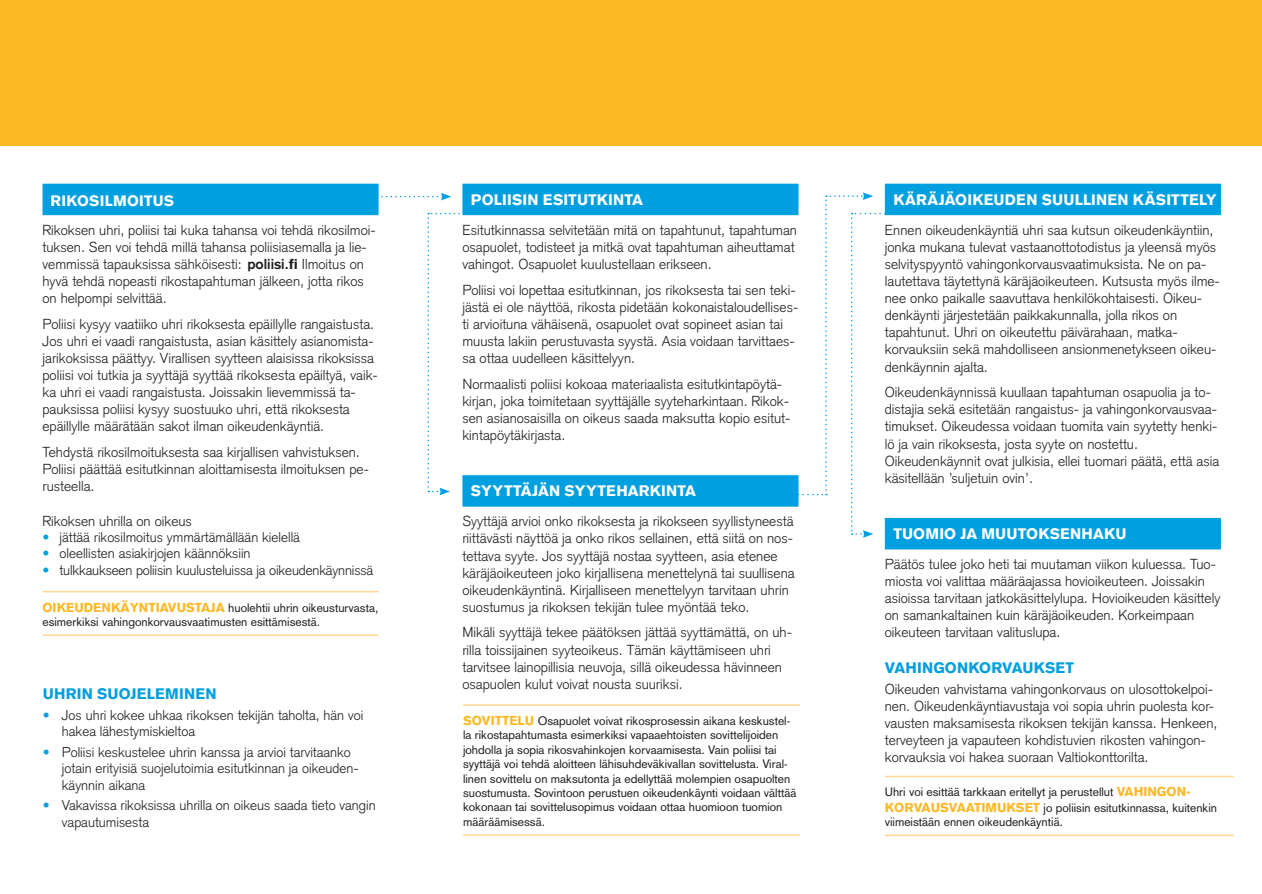
<style>
.page{position:relative;width:1262px;height:894px;background:#fff}
.page>*{position:absolute;margin:0;border:0;box-sizing:border-box;transform-origin:0 0}
.t1{font:900 15px "Akzidenz Grotesk";letter-spacing:.015em;color:#fff}
.t2{font:900 15px "Akzidenz Grotesk";letter-spacing:.015em;color:#009fdf}
.t3{font:700 15px "Akzidenz Grotesk BE";letter-spacing:.015em;color:#fff}
.t4{font:300 14.25px/17.1px "Akzidenz Grotesk";color:#231f20}
.t5{font:300 13.95px/16.5px "Akzidenz Grotesk";color:#231f20}
.t6{font:12px/14.4px "Akzidenz Grotesk";color:#231f20}
.s1{font-weight:700}
.s2{font-family:"Akzidenz Grotesk BE";font-weight:700}
.s3{color:#009fdf}
.s4{font-weight:900;font-size:12.75px;color:#fcb825}
</style>
<div class="page">
<div style="left:42px;top:184px;width:336px;height:31px;background:#009fdf"></div>
<div style="left:0;top:0;width:1261px;height:146px;background:#fcb825"></div>
<div style="left:462px;top:184px;width:336px;height:31px;background:#009fdf"></div>
<div style="left:462px;top:475px;width:336px;height:32px;background:#009fdf"></div>
<div style="left:884px;top:184px;width:336px;height:31px;background:#009fdf"></div>
<div style="left:884px;top:518px;width:336px;height:31px;background:#009fdf"></div>
<hr style="left:42px;top:591px;width:336px;height:1px;background:#fed894">
<hr style="left:42px;top:634px;width:336px;height:2px;background:#fed894">
<svg style="left:427px;top:213px;width:37px;height:282px"></svg>
<svg style="left:789px;top:192px;width:96px;height:346px"></svg>
<hr style="left:463px;top:704px;width:337px;height:2px;background:#fed894">
<hr style="left:463px;top:834px;width:337px;height:2px;background:#fed894">
<svg style="left:378px;top:193px;width:73px;height:7px"></svg>
<hr style="left:884px;top:776px;width:349px;height:1px;background:#fed894">
<hr style="left:884px;top:835px;width:349px;height:1px;background:#fed894">
<h2 class="t3" style="left:51px;top:192px;width:125px">RIKOSILMOITUS</h2>
<p class="t4" style="left:42px;top:221px;width:335px">Rikoksen uhri, poliisi tai kuka tahansa voi tehdä rikosilmoi&shy;tuksen. Sen voi tehdä millä tahansa poliisiasemalla ja lie&shy;vemmissä tapauksissa sähköisesti: <span class="s1">poliisi.</span><span class="s2">fi</span> Ilmoitus on hyvä tehdä nopeasti rikostapahtuman jälkeen, jotta rikos on helpompi selvittää.</p>
<p class="t4" style="left:42px;top:315px;width:337px">Poliisi kysyy vaatiiko uhri rikoksesta epäillylle rangaistusta.<br>Jos uhri ei vaadi rangaistusta, asian käsittely asianomista&shy;jarikoksissa päättyy. Virallisen syytteen alaisissa rikoksissa poliisi voi tutkia ja syyttäjä syyttää rikoksesta epäiltyä, vaik&shy;ka uhri ei vaadi rangaistusta. Joissakin lievemmissä ta&shy;pauksissa poliisi kysyy suostuuko uhri, että rikoksesta epäillylle määrätään sakot ilman oikeudenkäyntiä.</p>
<p class="t4" style="left:42px;top:444px;width:328px">Tehdystä rikosilmoituksesta saa kirjallisen vahvistuksen.<br>Poliisi päättää esitutkinnan aloittamisesta ilmoituksen pe&shy;rusteella.</p>
<p class="t4" style="left:42px;top:512px;width:151px">Rikoksen uhrilla on oikeus</p>
<p class="t5" style="left:42px;top:529px;width:259px"><span class="s3">•</span> jättää rikosilmoitus ymmärtämällään kielellä</p>
<p class="t5" style="left:42px;top:545px;width:209px"><span class="s3">•</span> oleellisten asiakirjojen käännöksiin</p>
<p class="t5" style="left:42px;top:562px;width:332px"><span class="s3">•</span> tulkkaukseen poliisin kuulusteluissa ja oikeudenkäynnissä</p>
<p class="t6" style="left:42px;top:600px;width:337px"><span class="s4">OIKEUDENKÄYNTIAVUSTAJA</span> huolehtii uhrin oikeusturvasta, esimerkiksi vahingonkorvausvaatimusten esittämisestä.</p>
<p class="t2" style="left:43px;top:685px;width:175px">UHRIN SUOJELEMINEN</p>
<p class="t5" style="left:62px;top:707px;width:303px;text-indent:-19px"><span class="s3">•</span> Jos uhri kokee uhkaa rikoksen tekijän taholta, hän voi hakea lähestymiskieltoa</p>
<p class="t5" style="left:62px;top:744px;width:298px;text-indent:-19px"><span class="s3">•</span> Poliisi keskustelee uhrin kanssa ja arvioi tarvitaanko jotain erityisiä suojelutoimia esitutkinnan ja oikeuden&shy;käynnin aikana</p>
<p class="t5" style="left:62px;top:797px;width:315px;text-indent:-19px"><span class="s3">•</span> Vakavissa rikoksissa uhrilla on oikeus saada tieto vangin vapautumisesta</p>
<h2 class="t1" style="left:471px;top:191px;width:173px">POLIISIN ESITUTKINTA</h2>
<p class="t4" style="left:462px;top:221px;width:336px">Esitutkinnassa selvitetään mitä on tapahtunut, tapahtuman osapuolet, todisteet ja mitkä ovat tapahtuman aiheuttamat vahingot. Osapuolet kuulustellaan erikseen.</p>
<p class="t4" style="left:462px;top:281px;width:337px">Poliisi voi lopettaa esitutkinnan, jos rikoksesta tai sen teki&shy;jästä ei ole näyttöä, rikosta pidetään kokonaistaloudellises&shy;ti arvioituna vähäisenä, osapuolet ovat sopineet asian tai muusta lakiin perustuvasta syystä. Asia voidaan tarvittaes&shy;sa ottaa uudelleen käsittelyyn.</p>
<p class="t4" style="left:462px;top:375px;width:329px">Normaalisti poliisi kokoaa materiaalista esitutkintapöytä&shy;kirjan, joka toimitetaan syyttäjälle syyteharkintaan. Rikok&shy;sen asianosaisilla on oikeus saada maksutta kopio esitut&shy;kintapöytäkirjasta.</p>
<h2 class="t1" style="left:471px;top:482px;width:226px">SYYTTÄJÄN SYYTEHARKINTA</h2>
<p class="t4" style="left:462px;top:513px;width:334px">Syyttäjä arvioi onko rikoksesta ja rikokseen syyllistyneestä riittävästi näyttöä ja onko rikos sellainen, että siitä on nos&shy;tettava syyte. Jos syyttäjä nostaa syytteen, asia etenee käräjäoikeuteen joko kirjallisena menettelynä tai suullisena oikeudenkäyntinä. Kirjalliseen menettelyyn tarvitaan uhrin suostumus ja rikoksen tekijän tulee myöntää teko.</p>
<p class="t4" style="left:462px;top:624px;width:331px">Mikäli syyttäjä tekee päätöksen jättää syyttämättä, on uh&shy;rilla toissijainen syyteoikeus. Tämän käyttämiseen uhri tarvitsee lainopillisia neuvoja, sillä oikeudessa hävinneen osapuolen kulut voivat nousta suuriksi.</p>
<p class="t6" style="left:463px;top:714px;width:335px"><span class="s4">SOVITTELU</span> Osapuolet voivat rikosprosessin aikana keskustel&shy;la rikostapahtumasta esimerkiksi vapaaehtoisten sovittelijoiden johdolla ja sopia rikosvahinkojen korvaamisesta. Vain poliisi tai syyttäjä voi tehdä aloitteen lähisuhdeväkivallan sovittelusta. Viral&shy;linen sovittelu on maksutonta ja edellyttää molempien osapuolten suostumusta. Sovintoon perustuen oikeudenkäynti voidaan välttää kokonaan tai sovittelusopimus voidaan ottaa huomioon tuomion määräämisessä.</p>
<h2 class="t1" style="left:893px;top:191px;width:325px">KÄRÄJÄOIKEUDEN SUULLINEN KÄSITTELY</h2>
<p class="t4" style="left:884px;top:221px;width:336px">Ennen oikeudenkäyntiä uhri saa kutsun oikeudenkäyntiin, jonka mukana tulevat vastaanottotodistus ja yleensä myös selvityspyyntö vahingonkorvausvaatimuksista. Ne on pa&shy;lautettava täytettynä käräjäoikeuteen. Kutsusta myös ilme&shy;nee onko paikalle saavuttava henkilökohtaisesti. Oikeu&shy;denkäynti järjestetään paikkakunnalla, jolla rikos on tapahtunut. Uhri on oikeutettu päivärahaan, matka&shy;korvauk siin sekä mahdolliseen ansionmenetykseen oikeu&shy;denkäynnin ajalta.</p>
<p class="t4" style="left:884px;top:384px;width:336px">Oikeudenkäynnissä kuullaan tapahtuman osapuolia ja to&shy;distajia sekä esitetään rangaistus- ja vahingonkorvausvaa&shy;timukset. Oikeudessa voidaan tuomita vain syytetty henki&shy;lö ja vain rikoksesta, josta syyte on nostettu.<br>Oikeudenkäynnit ovat julkisia, ellei tuomari päätä, että asia käsitellään ’suljetuin ovin’.</p>
<h2 class="t1" style="left:893px;top:525px;width:235px">TUOMIO JA MUUTOKSENHAKU</h2>
<p class="t4" style="left:884px;top:556px;width:337px">Päätös tulee joko heti tai muutaman viikon kuluessa. Tuo&shy;miosta voi valittaa määräajassa hovioikeuteen. Joissakin asioissa tarvitaan jatkokäsittelylupa. Hovioikeuden käsittely on samankaltainen kuin käräjäoikeuden. Korkeimpaan oikeuteen tarvitaan valituslupa.</p>
<h3 class="t2" style="left:884px;top:658px;width:191px">VAHINGONKORVAUKSET</h3>
<p class="t4" style="left:884px;top:680px;width:334px">Oikeuden vahvistama vahingonkorvaus on ulosottokelpoi&shy;nen. Oikeudenkäyntiavustaja voi sopia uhrin puolesta kor&shy;vausten maksamisesta rikoksen tekijän kanssa. Henkeen, terveyteen ja vapauteen kohdistuvien rikosten vahingon&shy;korvauksia voi hakea suoraan Valtiokonttorilta.</p>
<p class="t6" style="left:884px;top:785px;width:334px;line-height:14.9px">Uhri voi esittää tarkkaan eritellyt ja perustellut <span class="s4">VAHINGON-<br>KORVAUSVAATIMUKSET</span> jo poliisin esitutkinnassa, kuitenkin viimeistään ennen oikeudenkäyntiä.</p>
</div>
